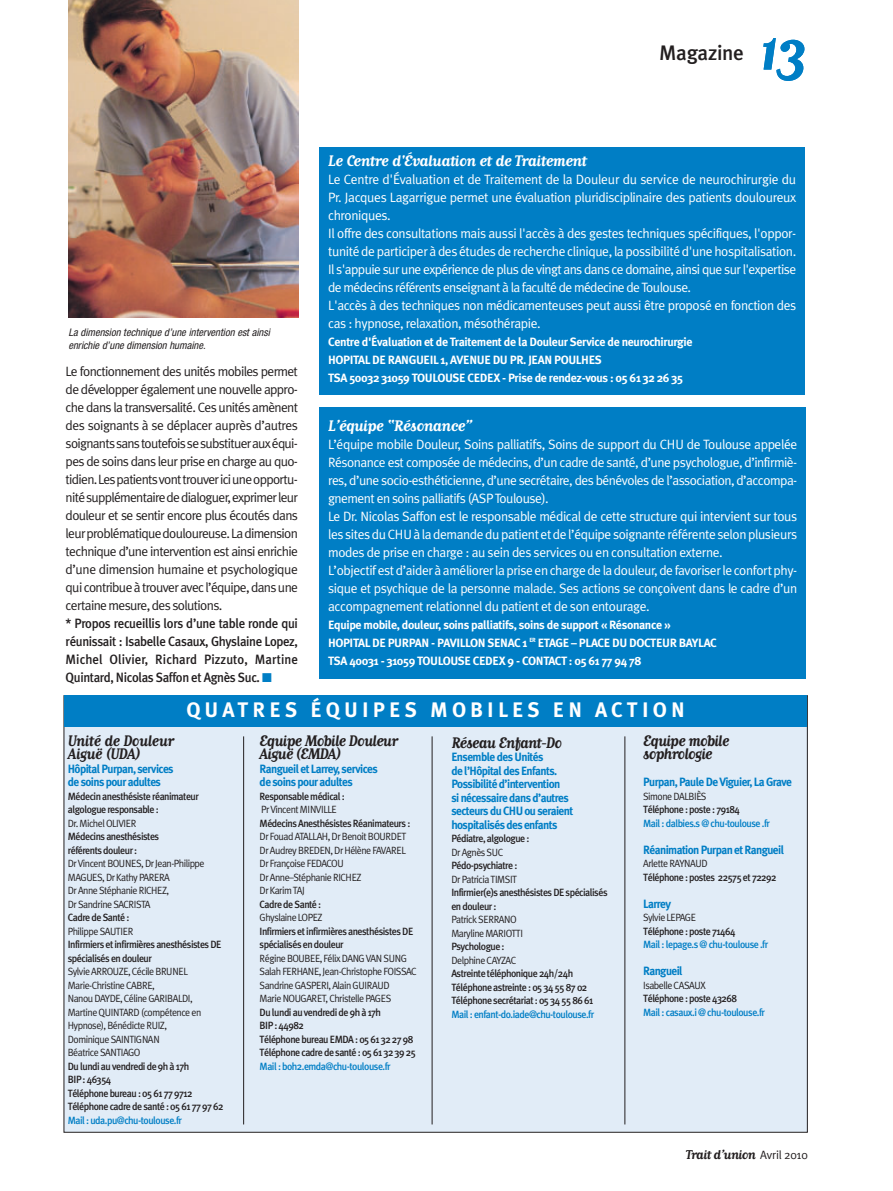
<style>
.page{position:relative;width:893px;height:1191px;background:#fff}
.page>*{position:absolute;margin:0;border:0;box-sizing:border-box;transform-origin:0 0}
.t1{font:700 67.5px "Matrix Script";color:#007ec5}
.t2{font:700 21px "Meta Plus";letter-spacing:.2em;color:#fff}
.t3{font:500 21px "Meta Plus";letter-spacing:-.015em;color:#231f20}
.t4{font:700 18px/13.5px "Matrix Script";letter-spacing:-.04em;color:#231f20;scale:.95 1}
.t5{font:700 18px "Matrix Script";letter-spacing:-.03em;color:#fff}
.t6{font:700 15px "Matrix Script";letter-spacing:-.04em;color:#231f20}
.t7{font:13.5px/18px "Meta Plus Normal";letter-spacing:-.03em;color:#fff}
.t8{font:13.5px/18px "Meta Plus Normal";letter-spacing:-.05em;color:#231f20;text-align:justify}
.t9{font:500 13.5px/18px "Meta Plus";letter-spacing:-.03em;color:#231f20;text-align:justify;scale:.95 1}
.t10{font:700 12px/18px "Meta Plus";letter-spacing:-.03em;color:#fff}
.t11{font:700 12px/13.5px "Meta Plus";letter-spacing:-.05em;color:#007ec5;scale:.95 1}
.t12{font:500 10.5px/13.5px "Meta Plus";letter-spacing:-.05em;color:#231f20;scale:.95 1}
.t13{font:10.5px/13.5px "Meta Plus Normal";letter-spacing:-.05em;color:#231f20;scale:.95 1}
.t14{font:500 10.5px "Meta Plus";letter-spacing:-.05em;color:#007ec5;scale:.95 1}
.t15{font:italic condensed 10.5px/13.5px "Helvetica Neue";color:#231f20}
.s1{color:#007ec5}
.s2{font-family:"Meta Plus Normal";font-weight:400;font-size:12px}
</style>
<div class="page">
<div style="left:64px;top:695px;width:743px;height:437px;background:#e1ecf7"></div>
<img style="left:69px;top:1px;width:230px;height:316px">
<div style="left:320px;top:147px;width:485px;height:247px;background:#007ec5"></div>
<div style="left:320px;top:407px;width:486px;height:272px;background:#007ec5"></div>
<div style="left:64px;top:695px;width:743px;height:32px;background:#007ec5"></div>
<hr style="left:243px;top:736px;width:1px;height:388px;background:#231f20">
<hr style="left:432px;top:736px;width:1px;height:388px;background:#231f20">
<hr style="left:624px;top:736px;width:1px;height:388px;background:#231f20">
<p class="t15" style="left:68px;top:326px;width:205px">La dimension technique d’une intervention est ainsi enrichie d’une dimension humaine.</p>
<p class="t8" style="left:66px;top:363px;width:234px">Le fonctionnement des unités mobiles permet de développer également une nouvelle appro&shy;che dans la transversalité. Ces unités amènent des soignants à se déplacer auprès d’autres soignants sans toutefois se substituer aux équi&shy;pes de soins dans leur prise en charge au quo&shy;tidien. Les patients vont trouver ici une opportu&shy;nité supplémentaire de dialoguer, exprimer leur douleur et se sentir encore plus écoutés dans leur problématique douloureuse. La dimension technique d’une intervention est ainsi enrichie d’une dimension humaine et psychologique qui contribue à trouver avec l’équipe, dans une certaine mesure, des solutions.</p>
<p class="t9" style="left:66px;top:615px;width:246px">* Propos recueillis lors d’une table ronde qui réunissait : Isabelle Casaux, Ghyslaine Lopez, Michel Olivier, Richard Pizzuto, Martine Quintard, Nicolas Saffon et Agnès Suc. <span class="s1">■</span></p>
<h2 class="t3" style="left:659px;top:42px;width:86px">Magazine</h2>
<h1 class="t1" style="left:758px;top:7px;width:51px">13</h1>
<h3 class="t5" style="left:328px;top:149px;width:260px">Le Centre d'Évaluation et de Traitement</h3>
<p class="t7" style="left:328px;top:172px;width:470px">Le Centre d'Évaluation et de Traitement de la Douleur du service de neurochirurgie du Pr. Jacques Lagarrigue permet une évaluation pluridisciplinaire des patients douloureux chroniques.<br>Il offre des consultations mais aussi l'accès à des gestes techniques spécifiques, l'oppor&shy;tunité de participer à des études de recherche clinique, la possibilité d'une hospitalisation.<br>Il s'appuie sur une expérience de plus de vingt ans dans ce domaine, ainsi que sur l'expertise de médecins référents enseignant à la faculté de médecine de Toulouse.<br>L'accès à des techniques non médicamenteuses peut aussi être proposé en fonction des cas : hypnose, relaxation, mésothérapie.</p>
<p class="t10" style="left:328px;top:334px;width:366px">Centre d'Évaluation et de Traitement de la Douleur Service de neurochirurgie<br>HOPITAL DE RANGUEIL 1, AVENUE DU PR. JEAN POULHES<br>TSA 50032 31059 TOULOUSE CEDEX - Prise de rendez-vous : 05 61 32 26 35</p>
<h3 class="t5" style="left:328px;top:414px;width:146px">L’équipe “Résonance”</h3>
<p class="t7" style="left:328px;top:436px;width:471px">L’équipe mobile Douleur, Soins palliatifs, Soins de support du CHU de Toulouse appelée Résonance est composée de médecins, d’un cadre de santé, d’une psychologue, d’infirmiè&shy;res, d’une socio-esthéticienne, d’une secrétaire, des bénévoles de l’association, d’accompa&shy;gnement en soins palliatifs (ASPToulouse).<br>Le Dr. Nicolas Saffon est le responsable médical de cette structure qui intervient sur tous les sites du CHU à la demande du patient et de l’équipe soignante référente selon plusieurs modes de prise en charge : au sein des services ou en consultation externe.<br>L’objectif est d’aider à améliorer la prise en charge de la douleur, de favoriser le confort phy&shy;sique et psychique de la personne malade. Ses actions se conçoivent dans le cadre d’un accompagnement relationnel du patient et de son entourage.</p>
<p class="t10" style="left:328px;top:616px;width:390px">Equipe mobile, douleur, soins palliatifs, soins de support « Résonance »<br>HOPITAL DE PURPAN - PAVILLON SENAC 1 <sup>ER</sup> ETAGE – PLACE DU DOCTEUR BAYLAC<br>TSA 40031 - 31059 TOULOUSE CEDEX 9 - CONTACT : 05 61 77 94 78</p>
<h2 class="t2" style="left:186px;top:700px;width:500px">QUATRES ÉQUIPES MOBILES EN ACTION</h2>
<h3 class="t4" style="left:68px;top:733px;width:113px">Unité de Douleur<br>Aiguë (UDA)</h3>
<p class="t11" style="left:68px;top:762px;width:113px">Hôpital Purpan, services de soins pour adultes</p>
<p class="t12" style="left:68px;top:790px;width:139px">Médecin anesthésiste réanimateur algologue responsable :</p>
<p class="t13" style="left:68px;top:817px;width:74px">Dr. Michel OLIVIER</p>
<p class="t12" style="left:68px;top:830px;width:98px">Médecins anesthésistes référents douleur :</p>
<p class="t13" style="left:68px;top:858px;width:145px">Dr Vincent BOUNES, Dr Jean-Philippe<br>MAGUES, Dr Kathy PARERA<br>Dr Anne Stéphanie RICHEZ,<br>Dr Sandrine SACRISTA</p>
<p class="t12" style="left:68px;top:911px;width:66px">Cadre de Santé :</p>
<p class="t13" style="left:68px;top:925px;width:70px">Philippe SAUTIER</p>
<p class="t12" style="left:68px;top:938px;width:163px">Infirmiers et infirmières anesthésistes DE spécialisés en douleur</p>
<p class="t13" style="left:68px;top:966px;width:142px">Sylvie ARROUZE, Cécile BRUNEL<br>Marie-Christine CABRE,<br>Nanou DAYDE, Céline GARIBALDI,<br>Martine QUINTARD (compétence en<br>Hypnose), Bénédicte RUIZ,<br>Dominique SAINTIGNAN<br>Béatrice SANTIAGO</p>
<p class="t12" style="left:68px;top:1060px;width:166px">Du lundi au vendredi de 9h à 17h<br>BIP: 46354<br>Téléphone bureau : 05 61 77 9712<br>Téléphone cadre de santé : 05 61 77 97 62</p>
<p class="t14" style="left:68px;top:1115px;width:122px">Mail : uda.pu@chu-toulouse.fr</p>
<h3 class="t4" style="left:260px;top:733px;width:147px">Equipe Mobile Douleur<br>Aiguë (EMDA)</h3>
<p class="t11" style="left:260px;top:762px;width:126px">Rangueil et Larrey, services de soins pour adultes</p>
<p class="t12" style="left:260px;top:790px;width:91px">Responsable médical :</p>
<p class="t13" style="left:261px;top:804px;width:81px">Pr Vincent MINVILLE</p>
<p class="t12" style="left:260px;top:817px;width:160px">Médecins Anesthésistes Réanimateurs :</p>
<p class="t13" style="left:260px;top:831px;width:156px">Dr Fouad ATALLAH, Dr Benoit BOURDET<br>Dr Audrey BREDEN, Dr Hélène FAVAREL<br>Dr Françoise FEDACOU<br>Dr Anne–Stéphanie RICHEZ<br>Dr Karim TAJ</p>
<p class="t12" style="left:260px;top:898px;width:66px">Cadre de Santé :</p>
<p class="t13" style="left:260px;top:912px;width:68px">Ghyslaine LOPEZ</p>
<p class="t12" style="left:260px;top:925px;width:163px">Infirmiers et infirmières anesthésistes DE spécialisés en douleur</p>
<p class="t13" style="left:260px;top:952px;width:167px">Régine BOUBEE, Félix DANG VAN SUNG Salah FERHANE, Jean-Christophe FOISSAC Sandrine GASPERI, Alain GUIRAUD<br>Marie NOUGARET, Christelle PAGES</p>
<p class="t12" style="left:260px;top:1006px;width:166px">Du lundi au vendredi de 9h à 17h<br>BIP: 44982<br>Téléphone bureau EMDA : 05 61 32 27 98<br>Téléphone cadre de santé : 05 61 32 39 25</p>
<p class="t14" style="left:260px;top:1061px;width:140px">Mail : boh2.emda@chu-toulouse.fr</p>
<h3 class="t4" style="left:451px;top:735px;width:118px">Réseau Enfant-Do</h3>
<p class="t11" style="left:451px;top:751px;width:130px">Ensemble des Unités<br>de l’Hôpital des Enfants.<br>Possibilité d’intervention<br>si nécessaire dans d’autres secteurs du CHU ou seraient hospitalisés des enfants</p>
<p class="t12" style="left:451px;top:832px;width:84px">Pédiatre, algologue :</p>
<p class="t13" style="left:451px;top:846px;width:56px">Dr Agnès SUC</p>
<p class="t12" style="left:451px;top:859px;width:71px">Pédo-psychiatre :</p>
<p class="t13" style="left:451px;top:873px;width:71px">Dr Patricia TIMSIT</p>
<p class="t12" style="left:451px;top:886px;width:166px">Infirmier(e)s anesthésistes DE spécialisés en douleur :</p>
<p class="t13" style="left:451px;top:914px;width:77px">Patrick SERRANO<br>Maryline MARIOTTI</p>
<p class="t12" style="left:451px;top:940px;width:58px">Psychologue :</p>
<p class="t13" style="left:451px;top:954px;width:70px">Delphine CAYZAC</p>
<p class="t12" style="left:451px;top:967px;width:151px">Astreinte téléphonique 24h/24h<br>Téléphone astreinte : 05 34 55 87 02<br>Téléphone secrétariat : 05 34 55 86 61</p>
<p class="t14" style="left:451px;top:1009px;width:152px">Mail : enfant-do.iade@chu-toulouse.fr</p>
<h3 class="t4" style="left:643px;top:733px;width:92px">Equipe mobile sophrologie</h3>
<p class="t11" style="left:643px;top:776px;width:158px">Purpan, Paule De Viguier, La Grave</p>
<p class="t13" style="left:643px;top:790px;width:68px">Simone DALBIÈS</p>
<p class="t12" style="left:643px;top:803px;width:103px">Téléphone : poste : 79184</p>
<p class="t14" style="left:643px;top:818px;width:135px">Mail : dalbies.s @ chu-toulouse .fr</p>
<p class="t11" style="left:643px;top:843px;width:150px">Réanimation Purpan et Rangueil</p>
<p class="t13" style="left:643px;top:858px;width:70px">Arlette RAYNAUD</p>
<p class="t12" style="left:643px;top:871px;width:142px">Téléphone : postes 22575 et 72292</p>
<p class="t11" style="left:643px;top:897px;width:31px">Larrey</p>
<p class="t13" style="left:643px;top:912px;width:57px">Sylvie LEPAGE</p>
<p class="t12" style="left:643px;top:925px;width:99px">Téléphone : poste 71464</p>
<p class="t14" style="left:643px;top:939px;width:133px">Mail : lepage.s @ chu-toulouse .fr</p>
<p class="t11" style="left:643px;top:965px;width:43px">Rangueil</p>
<p class="t13" style="left:643px;top:979px;width:67px">Isabelle CASAUX</p>
<p class="t12" style="left:643px;top:992px;width:101px">Téléphone : poste 43268</p>
<p class="t14" style="left:643px;top:1007px;width:130px">Mail : casaux.i @ chu-toulouse.fr</p>
<p class="t6" style="left:686px;top:1145px;width:123px">Trait d’union <span class="s2">Avril 2010</span></p>
</div>
